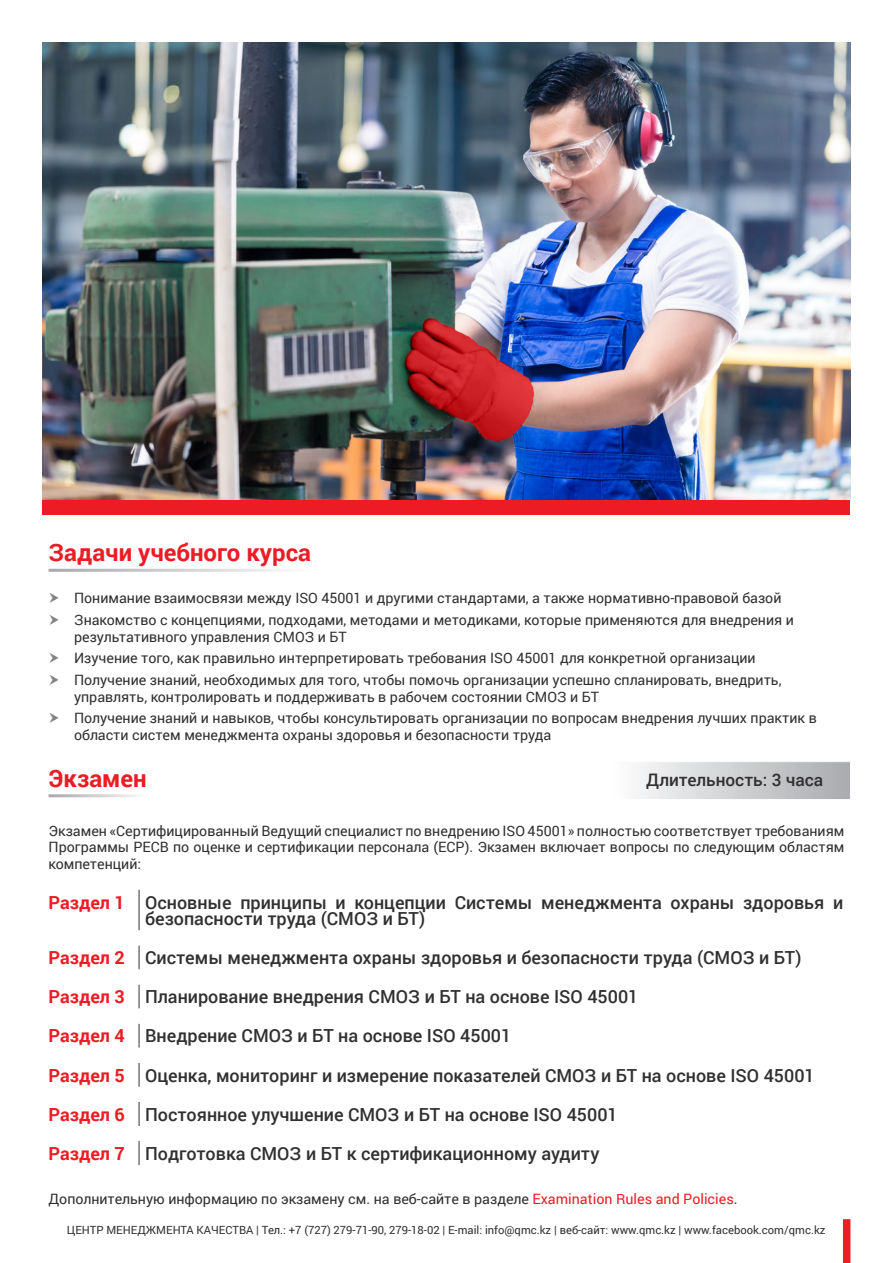
<style>
.page{position:relative;width:893px;height:1263px;background:#fff}
.page>*{position:absolute;margin:0;border:0;box-sizing:border-box;transform-origin:0 0}
.t1{font:700 24px "Roboto";color:#ed1c24}
.t2{font:500 18px/16.5px "Roboto";color:#312f30}
.t3{font:700 18px "Roboto";color:#ed1c24}
.t4{font:500 17.25px "Roboto";color:#312f30}
.Bullet_Points{font:14.25px/17.1px "Roboto";color:#312f30}
.Bullet_Points-2{font:11.25px "Roboto";color:#312f30}
.s1{color:#ed1c24}
</style>
<div class="page">
<img style="left:43px;top:43px;width:807px;height:457px">
<div style="left:843px;top:1219px;width:7px;height:44px;background:#ed1c24"></div>
<div style="left:43px;top:500px;width:807px;height:15px;background:#ed1c24"></div>
<svg style="left:639px;top:762px;width:211px;height:37px;background:#ceced1"></svg>
<hr style="left:138px;top:890px;width:2px;height:40px;background:#76787b">
<hr style="left:138px;top:945px;width:2px;height:24px;background:#76787b">
<hr style="left:138px;top:984px;width:2px;height:24px;background:#76787b">
<hr style="left:138px;top:1023px;width:2px;height:25px;background:#76787b">
<hr style="left:138px;top:1063px;width:2px;height:24px;background:#76787b">
<hr style="left:138px;top:1102px;width:2px;height:24px;background:#76787b">
<hr style="left:138px;top:1141px;width:2px;height:24px;background:#76787b">
<p class="t1" style="left:49px;top:536px;width:264px">Задачи учебного курса</p>
<p class="Bullet_Points" style="left:74px;top:589px;width:709px">Понимание взаимосвязи между ISO 45001 и другими стандартами, а также нормативно-правовой базой</p>
<p class="Bullet_Points" style="left:74px;top:611px;width:721px">Знакомство с концепциями, подходами, методами и методиками, которые применяются для внедрения и результативного управления СМОЗ и БТ</p>
<p class="Bullet_Points" style="left:74px;top:649px;width:683px">Изучение того, как правильно интерпретировать требования ISO 45001 для конкретной организации</p>
<p class="Bullet_Points" style="left:74px;top:670px;width:709px">Получение знаний, необходимых для того, чтобы помочь организации успешно спланировать, внедрить, управлять, контролировать и поддерживать в рабочем состоянии СМОЗ и БТ</p>
<p class="Bullet_Points" style="left:74px;top:709px;width:744px">Получение знаний и навыков, чтобы консультировать организации по вопросам внедрения лучших практик в области систем менеджмента охраны здоровья и безопасности труда</p>
<p class="t1" style="left:49px;top:761px;width:100px">Экзамен</p>
<p class="t4" style="left:646px;top:768px;width:178px">Длительность: 3 часа</p>
<p class="Bullet_Points" style="left:49px;top:822px;width:797px;line-height:16.5px;text-align:justify">Экзамен «Сертифицированный Ведущий специалист по внедрению ISO 45001» полностью соответствует требованиям Программы PECB по оценке и сертификации персонала (ECP). Экзамен включает вопросы по следующим областям компетенций:</p>
<p class="t3" style="left:49px;top:889px;width:78px">Раздел 1</p>
<p class="t2" style="left:145px;top:893px;width:700px">Основные принципы и концепции Системы менеджмента охраны здоровья и безопасности труда (СМОЗ и БТ)</p>
<p class="t3" style="left:49px;top:945px;width:78px">Раздел 2</p>
<p class="t2" style="left:145px;top:949px;width:658px">Системы менеджмента охраны здоровья и безопасности труда (СМОЗ и БТ)</p>
<p class="t3" style="left:49px;top:984px;width:78px">Раздел 3</p>
<p class="t2" style="left:145px;top:988px;width:495px">Планирование внедрения СМОЗ и БТ на основе ISO 45001</p>
<p class="t3" style="left:49px;top:1023px;width:78px">Раздел 4</p>
<p class="t2" style="left:145px;top:1027px;width:368px">Внедрение СМОЗ и БТ на основе ISO 45001</p>
<p class="t3" style="left:49px;top:1062px;width:78px">Раздел 5</p>
<p class="t2" style="left:145px;top:1066px;width:671px">Оценка, мониторинг и измерение показателей СМОЗ и БТ на основе ISO 45001</p>
<p class="t3" style="left:49px;top:1101px;width:78px">Раздел 6</p>
<p class="t2" style="left:145px;top:1105px;width:474px">Постоянное улучшение СМОЗ и БТ на основе ISO 45001</p>
<p class="t3" style="left:49px;top:1141px;width:78px">Раздел 7</p>
<p class="t2" style="left:145px;top:1144px;width:456px">Подготовка СМОЗ и БТ к сертификационному аудиту</p>
<p class="Bullet_Points" style="left:49px;top:1189px;width:691px">Дополнительную информацию по экзамену см. на веб-сайте в разделе <span class="s1">Examination Rules and Policies</span>.</p>
<p class="Bullet_Points-2" style="left:67px;top:1221px;width:760px">ЦЕНТР МЕНЕДЖМЕНТА КАЧЕСТВА | Тел.: +7 (727) 279-71-90, 279-18-02 | E-mail: info@qmc.kz | веб-сайт: www.qmc.kz | www.facebook.com/qmc.kz</p>
</div>
